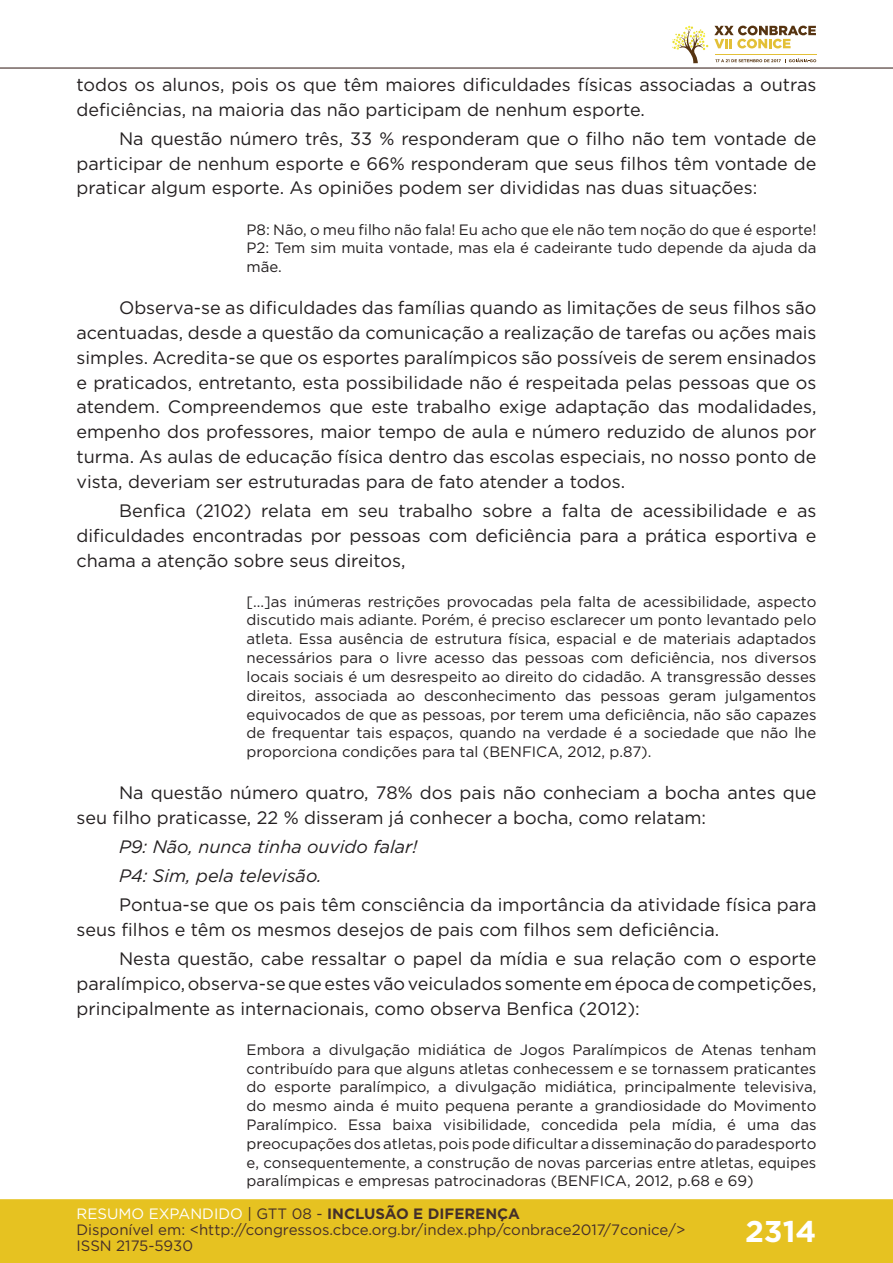
<style>
.page{position:relative;width:893px;height:1263px;background:#fff}
.page>*{position:absolute;margin:0;border:0;box-sizing:border-box;transform-origin:0 0}
.t1{font:700 30px "Gotham";color:#fff}
.t2{font:18px/24.8px "Gotham";color:#231f20;text-align:justify}
.t3{font:italic 18px/29.1px "Gotham";color:#231f20}
.t4{font:15px/18.8px "Gotham";color:#231f20;text-align:justify}
.t5{font:15px/16px "Gotham";color:#462f2a}
.s1{color:#fff}
.s2{color:#442f2a}
.s3{font-weight:700;color:#442f2a}
</style>
<div class="page">
<div style="left:0;top:1199px;width:893px;height:64px;background:#e6c221;border:2px solid #e6c221"></div>
<hr style="left:0;top:67px;width:893px;height:2px;background:#442f2a">
<svg style="left:672px;top:26px;width:144px;height:37px"></svg>
<p class="t2" style="left:77px;top:72px;width:741px">todos os alunos, pois os que têm maiores dificuldades físicas associadas a outras deficiências, na maioria das não participam de nenhum esporte.</p>
<p class="t2" style="left:77px;top:126px;width:741px;text-indent:43px">Na questão número três, 33 % responderam que o filho não tem vontade de participar de nenhum esporte e 66% responderam que seus filhos têm vontade de praticar algum esporte. As opiniões podem ser divididas nas duas situações:</p>
<p class="t4" style="left:247px;top:220px;width:571px">P8: Não, o meu filho não fala! Eu acho que ele não tem noção do que é esporte!<br>P2: Tem sim muita vontade, mas ela é cadeirante tudo depende da ajuda da mãe.</p>
<p class="t2" style="left:77px;top:295px;width:741px;text-indent:43px">Observa-se as dificuldades das famílias quando as limitações de seus filhos são acentuadas, desde a questão da comunicação a realização de tarefas ou ações mais simples. Acredita-se que os esportes paralímpicos são possíveis de serem ensinados e praticados, entretanto, esta possibilidade não é respeitada pelas pessoas que os atendem. Compreendemos que este trabalho exige adaptação das modalidades, empenho dos professores, maior tempo de aula e número reduzido de alunos por turma. As aulas de educação física dentro das escolas especiais, no nosso ponto de vista, deveriam ser estruturadas para de fato atender a todos.</p>
<p class="t2" style="left:77px;top:498px;width:741px;text-indent:43px">Benfica (2102) relata em seu trabalho sobre a falta de acessibilidade e as dificuldades encontradas por pessoas com deficiência para a prática esportiva e chama a atenção sobre seus direitos,</p>
<p class="t4" style="left:247px;top:592px;width:571px">[...]as inúmeras restrições provocadas pela falta de acessibilidade, aspecto discutido mais adiante. Porém, é preciso esclarecer um ponto levantado pelo atleta. Essa ausência de estrutura física, espacial e de materiais adaptados necessários para o livre acesso das pessoas com deficiência, nos diversos locais sociais é um desrespeito ao direito do cidadão. A transgressão desses direitos, associada ao desconhecimento das pessoas geram julgamentos equivocados de que as pessoas, por terem uma deficiência, não são capazes de frequentar tais espaços, quando na verdade é a sociedade que não lhe proporciona condições para tal (BENFICA, 2012, p.87).</p>
<p class="t2" style="left:77px;top:780px;width:741px;text-indent:43px">Na questão número quatro, 78% dos pais não conheciam a bocha antes que seu filho praticasse, 22 % disseram já conhecer a bocha, como relatam:</p>
<p class="t3" style="left:119px;top:832px;width:300px">P9: Não, nunca tinha ouvido falar!<br>P4: Sim, pela televisão.</p>
<p class="t2" style="left:77px;top:892px;width:741px;text-indent:43px">Pontua-se que os pais têm consciência da importância da atividade física para seus filhos e têm os mesmos desejos de pais com filhos sem deficiência.</p>
<p class="t2" style="left:77px;top:946px;width:741px;text-indent:43px">Nesta questão, cabe ressaltar o papel da mídia e sua relação com o esporte paralímpico, observa-se que estes vão veiculados somente em época de competições, principalmente as internacionais, como observa Benfica (2012):</p>
<p class="t4" style="left:247px;top:1040px;width:571px">Embora a divulgação midiática de Jogos Paralímpicos de Atenas tenham contribuído para que alguns atletas conhecessem e se tornassem praticantes do esporte paralímpico, a divulgação midiática, principalmente televisiva, do mesmo ainda é muito pequena perante a grandiosidade do Movimento Paralímpico. Essa baixa visibilidade, concedida pela mídia, é uma das preocupações dos atletas, pois pode dificultar a disseminação do paradesporto e, consequentemente, a construção de novas parcerias entre atletas, equipes paralímpicas e empresas patrocinadoras (BENFICA, 2012, p.68 e 69)</p>
<p class="t5" style="left:77px;top:1205px;width:610px"><span class="s1">RESUMO EXPANDIDO</span> <span class="s2">| GTT 08 -</span> <span class="s3">INCLUSÃO E DIFERENÇA<br></span>Disponível em: &lt;http://congressos.cbce.org.br/index.php/conbrace2017/7conice/&gt;<br>ISSN 2175-5930</p>
<h1 class="t1" style="left:745px;top:1212px;width:73px">2314</h1>
</div>
